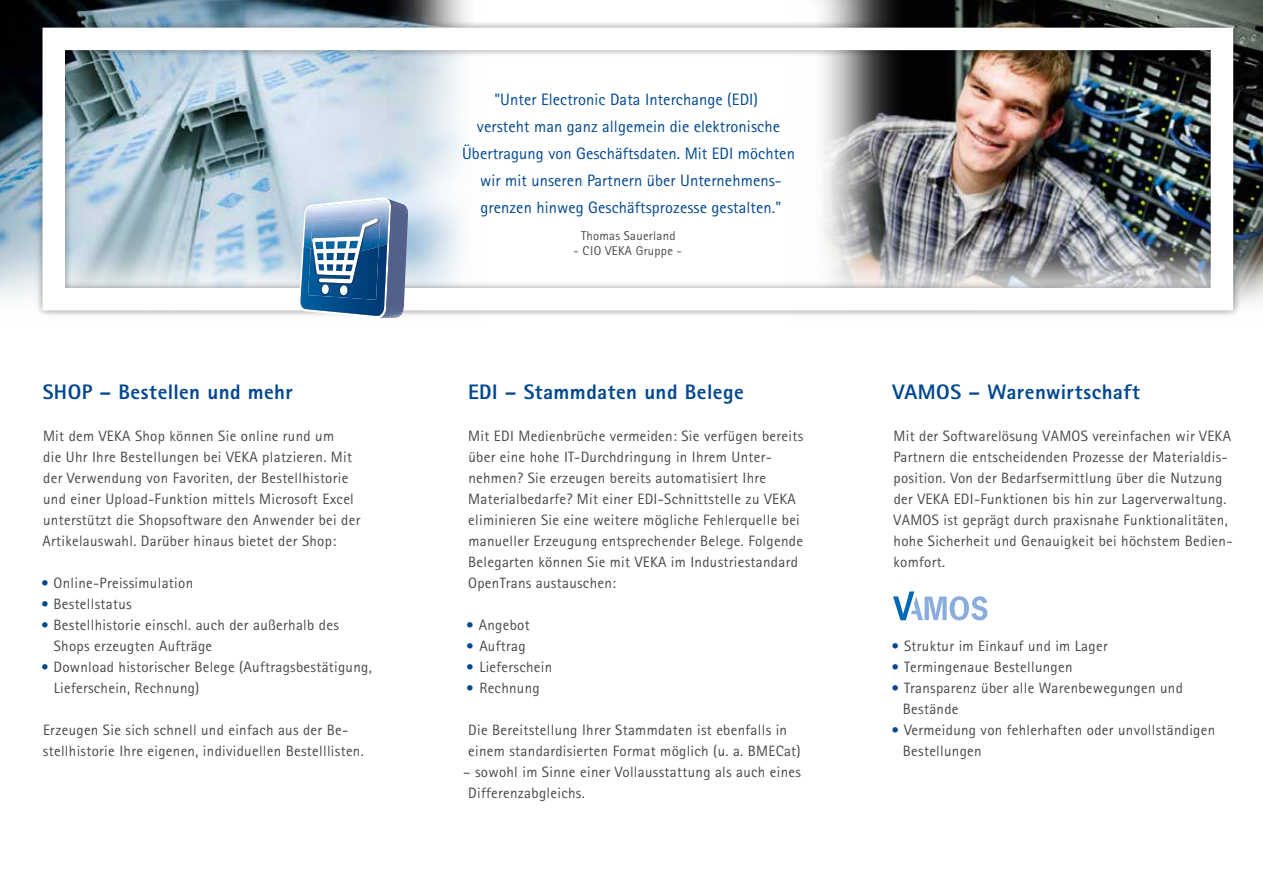
<style>
.page{position:relative;width:1263px;height:893px;background:#fff}
.page>*{position:absolute;margin:0;border:0;box-sizing:border-box;transform-origin:0 0}
.t1{font:800 21px "Rotis Sans Serif";letter-spacing:.02em;color:#004890}
.t2{font:16.5px/27px "Rotis Sans Serif";letter-spacing:.005em;color:#004890;text-align:center}
.t3{font:15px/21px "Rotis Sans Serif";letter-spacing:.02em;color:#494948}
.t4{font:12.75px "Rotis Sans Serif";letter-spacing:.02em;color:#494948}
.s1{font-weight:800;color:#004890}
</style>
<div class="page">
<img style="left:907px;top:0;width:356px;height:220px">
<img style="left:0;top:0;width:383px;height:220px">
<svg style="left:383px;top:0;width:84px;height:20px;background:#707173"></svg>
<svg style="left:818px;top:0;width:89px;height:20px;background:#757575"></svg>
<div style="left:35px;top:20px;width:1206px;height:298px;background:#000;opacity:.45"></div>
<svg style="left:299px;top:197px;width:109px;height:121px"></svg>
<svg style="left:893px;top:591px;width:94px;height:29px"></svg>
<h1 class="t1" style="left:43px;top:379px;width:252px">SHOP – Bestellen und mehr</h1>
<p class="t3" style="left:42px;top:426px;width:319px">Mit dem VEKA Shop können Sie online rund um<br>die Uhr Ihre Bestellungen bei VEKA platzieren. Mit der Verwendung von Favoriten, der Bestellhistorie und einer Upload-Funktion mittels Microsoft Excel unterstützt die Shopsoftware den Anwender bei der Artikelauswahl. Darüber hinaus bietet der Shop:</p>
<p class="t3" style="left:41px;top:573px;width:154px"><span class="s1">•</span> Online-Preissimulation</p>
<p class="t3" style="left:41px;top:594px;width:93px"><span class="s1">•</span> Bestellstatus</p>
<p class="t3" style="left:54px;top:615px;width:287px;text-indent:-13px"><span class="s1">•</span> Bestellhistorie einschl. auch der außerhalb des<br>Shops erzeugten Aufträge</p>
<p class="t3" style="left:54px;top:657px;width:320px;text-indent:-13px"><span class="s1">•</span> Download historischer Belege (Auftragsbestätigung,<br>Lieferschein, Rechnung)</p>
<p class="t3" style="left:43px;top:720px;width:322px">Erzeugen Sie sich schnell und einfach aus der Be&shy;stellhistorie Ihre eigenen, individuellen Bestelllisten.</p>
<p class="t2" style="left:462px;top:86px;width:334px">"Unter Electronic Data Interchange (EDI)<br>versteht man ganz allgemein die elektronische Übertragung von Geschäftsdaten. Mit EDI möchten wir mit unseren Partnern über Unternehmens&shy;grenzen hinweg Geschäftsprozesse gestalten."</p>
<p class="t4" style="left:581px;top:228px;width:96px">Thomas Sauerland</p>
<p class="t4" style="left:573px;top:243px;width:109px">- CIO VEKA Gruppe -</p>
<h1 class="t1" style="left:468px;top:379px;width:277px">EDI – Stammdaten und Belege</h1>
<p class="t3" style="left:468px;top:426px;width:336px">Mit EDI Medienbrüche vermeiden: Sie verfügen bereits über eine hohe IT-Durchdringung in Ihrem Unter&shy;nehmen? Sie erzeugen bereits automatisiert Ihre Materialbedarfe? Mit einer EDI-Schnittstelle zu VEKA eliminieren Sie eine weitere mögliche Fehlerquelle bei manueller Erzeugung entsprechender Belege. Folgende Belegarten können Sie mit VEKA im Industriestandard OpenTrans austauschen:</p>
<p class="t3" style="left:466px;top:615px;width:65px"><span class="s1">•</span> Angebot</p>
<p class="t3" style="left:466px;top:636px;width:61px"><span class="s1">•</span> Auftrag</p>
<p class="t3" style="left:466px;top:657px;width:88px"><span class="s1">•</span> Lieferschein</p>
<p class="t3" style="left:466px;top:678px;width:75px"><span class="s1">•</span> Rechnung</p>
<p class="t3" style="left:468px;top:720px;width:334px">Die Bereitstellung Ihrer Stammdaten ist ebenfalls in einem standardisierten Format möglich (u. a. BMECat)</p>
<p class="t3" style="left:468px;top:762px;width:334px;text-indent:-5px">– sowohl im Sinne einer Vollausstattung als auch eines<br>Differenzabgleichs.</p>
<h1 class="t1" style="left:892px;top:379px;width:249px">VAMOS – Warenwirtschaft</h1>
<p class="t3" style="left:893px;top:426px;width:340px">Mit der Softwarelösung VAMOS vereinfachen wir VEKA Partnern die entscheidenden Prozesse der Materialdis&shy;position. Von der Bedarfsermittlung über die Nutzung der VEKA EDI-Funktionen bis hin zur Lagerverwaltung.<br>VAMOS ist geprägt durch praxisnahe Funktionalitäten, hohe Sicherheit und Genauigkeit bei höchstem Bedien&shy;komfort.</p>
<p class="t3" style="left:891px;top:636px;width:218px"><span class="s1">•</span> Struktur im Einkauf und im Lager</p>
<p class="t3" style="left:891px;top:657px;width:183px"><span class="s1">•</span> Termingenaue Bestellungen</p>
<p class="t3" style="left:903px;top:678px;width:281px;text-indent:-12px"><span class="s1">•</span> Transparenz über alle Warenbewegungen und<br>Bestände</p>
<p class="t3" style="left:903px;top:720px;width:314px;text-indent:-12px"><span class="s1">•</span> Vermeidung von fehlerhaften oder unvollständigen<br>Bestellungen</p>
</div>
